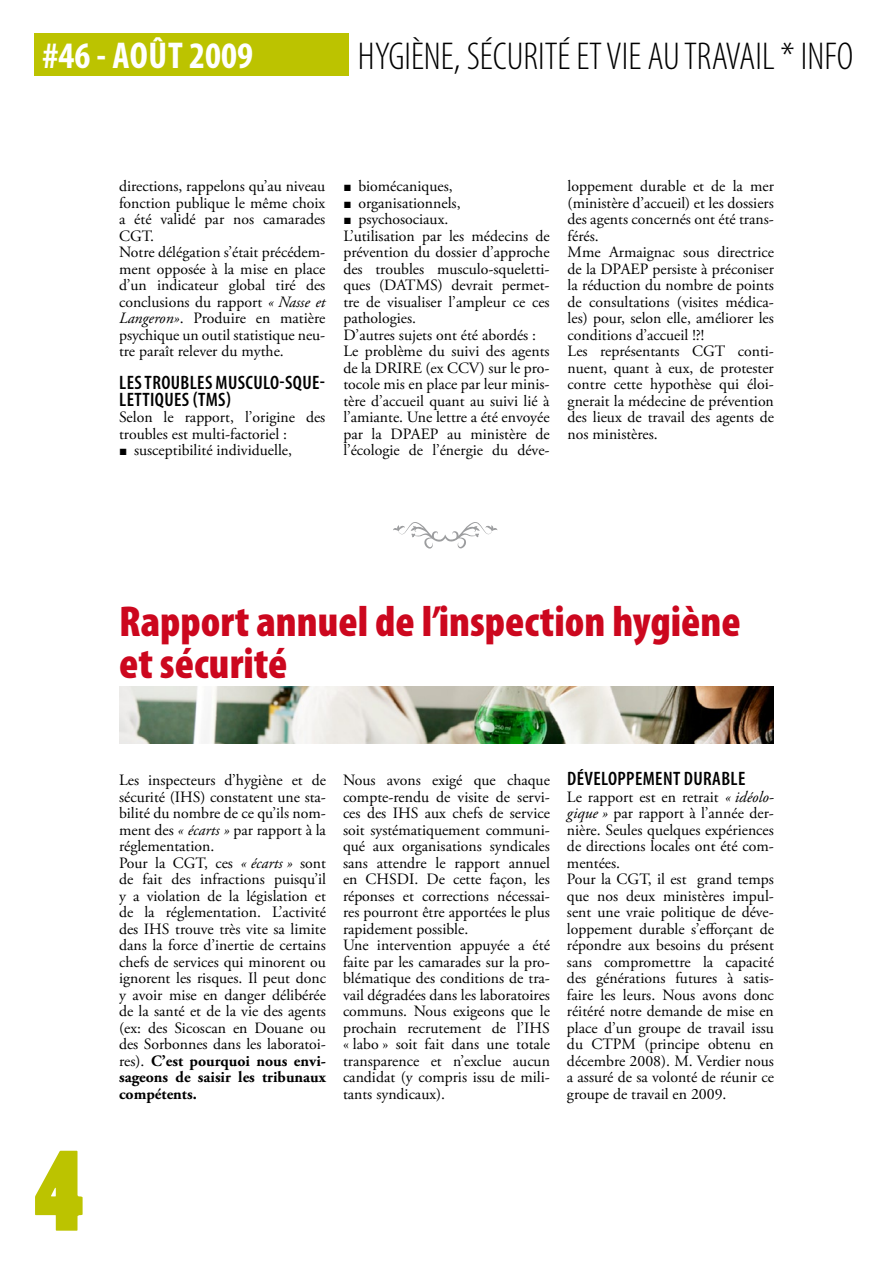
<style>
.page{position:relative;width:893px;height:1263px;background:#fff}
.page>*{position:absolute;margin:0;border:0;box-sizing:border-box;transform-origin:0 0}
.TITRE_-_2{font:900 condensed 43.5px/42px "Myriad Pro";color:#cc071e}
.t1{font:300 condensed 39px "Myriad Pro";color:#000}
.t2{font:700 condensed 37.5px "Myriad Pro";color:#fff}
.INTERTITRE{font:600 condensed 19.5px "Myriad Pro";letter-spacing:.02em;color:#000}
.Paragraphe_DEFAUT{font:15.75px/16.5px "Adobe Garamond Pro";color:#000;text-align:justify}
.Paragraphe_PUCE{font:15.75px "Adobe Garamond Pro";color:#000}
.t3{font:13.5px/16.5px "Arial";color:#000;text-align:justify}
.s1{font-style:italic}
.s2{font-family:"Arial";font-size:13.5px}
.s3{font-weight:700}
</style>
<div class="page">
<div style="left:34px;top:33px;width:314px;height:43px;background:#bcc300"></div>
<img style="left:119px;top:686px;width:655px;height:57px">
<svg style="left:393px;top:522px;width:104px;height:27px"></svg>
<h3 class="t2" style="left:43px;top:32px;width:212px">#46 ‑ août 2009</h3>
<h2 class="t1" style="left:358px;top:33px;width:494px">HYGIÈNE, SÉCURITÉ ET VIE AU TRAVAIL * INFO</h2>
<p class="Paragraphe_DEFAUT" style="left:119px;top:178px;width:208px">directions, rappelons qu’au niveau fonction publique le même choix a été validé par nos camarades CGT.</p>
<p class="Paragraphe_DEFAUT" style="left:119px;top:244px;width:208px">Notre délégation s’était précédem&shy;ment opposée à la mise en place d’un indicateur global tiré des conclusions du rapport <span class="s1">« Nasse et Langeron»</span>. Produire en matière psychique un outil statistique neu&shy;tre paraît relever du mythe.</p>
<p class="INTERTITRE" style="left:119px;top:371px;width:35px">LES TROUBLES</p>
<p class="INTERTITRE" style="left:216px;top:371px;width:10px">MUSCULO</p>
<p class="INTERTITRE" style="left:280px;top:371px;width:47px">-SQUE-</p>
<p class="INTERTITRE" style="left:119px;top:387px;width:8px">LETTI</p>
<p class="INTERTITRE" style="left:155px;top:387px;width:78px">QUES (TMS)</p>
<p class="Paragraphe_DEFAUT" style="left:119px;top:409px;width:208px">Selon le rapport, l’origine des troubles est multi-factoriel :</p>
<p class="Paragraphe_PUCE" style="left:119px;top:441px;width:175px"><span class="s2">■</span> susceptibilité individuelle,</p>
<p class="Paragraphe_PUCE" style="left:358px;top:177px;width:96px">biomécaniques,</p>
<p class="Paragraphe_PUCE" style="left:358px;top:193px;width:104px">organisationnels,</p>
<p class="Paragraphe_PUCE" style="left:358px;top:210px;width:92px">psychosociaux.</p>
<p class="Paragraphe_DEFAUT" style="left:343px;top:228px;width:208px">L’utilisation par les médecins de prévention du dossier d’approche des troubles musculo-squeletti&shy;ques (DATMS) devrait permet&shy;tre de visualiser l’ampleur ce ces pathologies.</p>
<p class="Paragraphe_DEFAUT" style="left:343px;top:327px;width:194px">D’autres sujets ont été abordés :</p>
<p class="Paragraphe_DEFAUT" style="left:343px;top:343px;width:208px">Le problème du suivi des agents de la DRIRE (ex CCV) sur le pro&shy;tocole mis en place par leur minis&shy;tère d’accueil quant au suivi lié à l’amiante. Une lettre a été envoyée par la DPAEP au ministère de l’écologie de l’énergie du déve-</p>
<p class="t3" style="left:343px;top:178px;width:10px">■ ■ ■</p>
<p class="Paragraphe_DEFAUT" style="left:568px;top:178px;width:208px">loppement durable et de la mer (ministère d’accueil) et les dossiers des agents concernés ont été trans&shy;férés.</p>
<p class="Paragraphe_DEFAUT" style="left:568px;top:244px;width:208px">Mme Armaignac sous directrice de la DPAEP persiste à préconiser la réduction du nombre de points de consultations (visites médica&shy;les) pour, selon elle, améliorer les conditions d’accueil !?!</p>
<p class="Paragraphe_DEFAUT" style="left:568px;top:343px;width:208px">Les représentants CGT conti&shy;nuent, quant à eux, de protester contre cette hypothèse qui éloi&shy;gnerait la médecine de prévention des lieux de travail des agents de nos ministères.</p>
<p class="TITRE_-_2" style="left:119px;top:600px;width:623px">Rapport annuel de l’inspection hygiène et sécurité</p>
<p class="Paragraphe_DEFAUT" style="left:119px;top:772px;width:208px">Les inspecteurs d’hygiène et de sécurité (IHS) constatent une sta&shy;bilité du nombre de ce qu’ils nom&shy;ment des <span class="s1">« écarts »</span> par rapport à la réglementation.</p>
<p class="Paragraphe_DEFAUT" style="left:119px;top:855px;width:208px">Pour la CGT, ces <span class="s1">« écarts »</span> sont de fait des infractions puisqu’il y a violation de la législation et de la réglementation. L’activité des IHS trouve très vite sa limite dans la force d’inertie de certains chefs de services qui minorent ou ignorent les risques. Il peut donc y avoir mise en danger délibérée de la santé et de la vie des agents (ex: des Sicoscan en Douane ou des Sorbonnes dans les laboratoi&shy;res). <span class="s3">C’est pourquoi nous envi&shy;sageons de saisir les tribunaux compétents.</span></p>
<p class="Paragraphe_DEFAUT" style="left:343px;top:772px;width:208px">Nous avons exigé que chaque compte-rendu de visite de servi&shy;ces des IHS aux chefs de service soit systématiquement communi&shy;qué aux organisations syndicales sans attendre le rapport annuel en CHSDI. De cette façon, les réponses et corrections nécessai&shy;res pourront être apportées le plus rapidement possible.</p>
<p class="Paragraphe_DEFAUT" style="left:343px;top:937px;width:208px">Une intervention appuyée a été faite par les camarades sur la pro&shy;blématique des conditions de tra&shy;vail dégradées dans les laboratoires communs. Nous exigeons que le prochain recrutement de l’IHS « labo » soit fait dans une totale transparence et n’exclue aucun candidat (y compris issu de mili&shy;tants syndicaux).</p>
<p class="INTERTITRE" style="left:567px;top:767px;width:36px">DÉVELOPPEMENT</p>
<p class="INTERTITRE" style="left:684px;top:767px;width:10px">DURABLE</p>
<p class="Paragraphe_DEFAUT" style="left:567px;top:789px;width:208px">Le rapport est en retrait <span class="s1">« idéolo&shy;gique »</span> par rapport à l’année der&shy;nière. Seules quelques expériences de directions locales ont été com&shy;mentées.</p>
<p class="Paragraphe_DEFAUT" style="left:567px;top:871px;width:208px">Pour la CGT, il est grand temps que nos deux ministères impul&shy;sent une vraie politique de déve&shy;loppement durable s’efforçant de répondre aux besoins du présent sans compromettre la capacité des générations futures à satis&shy;faire les leurs. Nous avons donc réitéré notre demande de mise en place d’un groupe de travail issu du CTPM (principe obtenu en décembre 2008). M. Verdier nous a assuré de sa volonté de réunir ce groupe de travail en 2009.</p>
</div>
